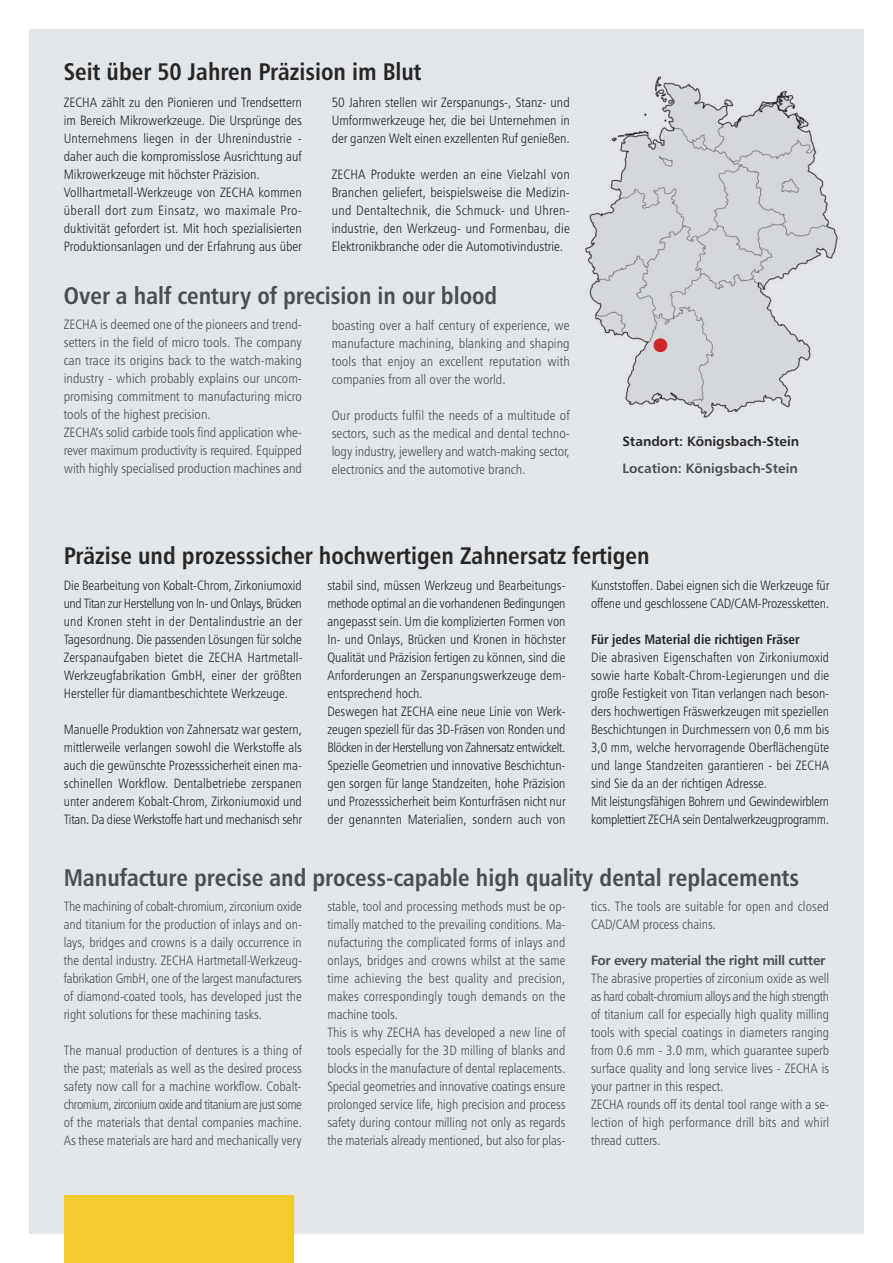
<style>
.page{position:relative;width:893px;height:1263px;background:#fff}
.page>*{position:absolute;margin:0;border:0;box-sizing:border-box;transform-origin:0 0}
.t1{font:47.85px "Humanist 777 BT Bold B";color:#cc262b}
.t2{font:24px "Humanist 777 BT Bold Condensed B";color:#4a4e51}
.t3{font:24px "Humanist 777 BT Bold Condensed B";color:#272627}
.t4{font:13.5px/18px "Humanist 777 BT Light Condensed B";color:#272627;text-align:justify}
.t5{font:13.5px/18px "Humanist 777 BT Light Condensed B";color:#4a4e51;text-align:justify}
.t6{font:13.5px "Humanist 777 BT Bold Condensed B";color:#272627}
.t7{font:13.5px "Humanist 777 BT Bold B";letter-spacing:-.025em;color:#4a4e51}
.t8{font:13.5px "Humanist 777 BT Bold B";color:#272627}
.t9{font:13.5px "Humanist 777 BT Bold B";color:#4a4e51}
</style>
<div class="page">
<div style="left:30px;top:30px;width:833px;height:1203px;background:#e2e6e9"></div>
<div style="left:64px;top:1195px;width:229px;height:68px;background:#f3ca32"></div>
<h2 class="t3" style="left:64px;top:63px;width:359px">Seit über 50 Jahren Präzision im Blut</h2>
<p class="t4" style="left:64px;top:94px;width:240px;text-align:left">ZECHA zählt zu den Pionieren und Trendsettern im Bereich Mikrowerkzeuge. Die Ursprünge des Unternehmens liegen in der Uhrenindustrie - daher auch die kompromisslose Ausrichtung auf Mikrowerkzeuge mit höchster Präzision.<br>Vollhartmetall-Werkzeuge von ZECHA kommen überall dort zum Einsatz, wo maximale Pro&shy;duktivität gefordert ist. Mit hoch spezialisierten Produktionsanlagen und der Erfahrung aus über</p>
<p class="t4" style="left:332px;top:94px;width:240px">50 Jahren stellen wir Zerspanungs-, Stanz- und Umformwerkzeuge her, die bei Unternehmen in der ganzen Welt einen exzellenten Ruf genießen.</p>
<p class="t4" style="left:332px;top:166px;width:240px">ZECHA Produkte werden an eine Vielzahl von Branchen geliefert, beispielsweise die Medizin&shy;und Dentaltechnik, die Schmuck- und Uhren&shy;industrie, den Werkzeug- und Formenbau, die Elektronikbranche oder die Automotivindustrie.</p>
<h2 class="t2" style="left:64px;top:286px;width:435px">Over a half century of precision in our blood</h2>
<p class="t5" style="left:64px;top:317px;width:240px;text-align:left">ZECHA is deemed one of the pioneers and trend&shy;setters in the field of micro tools. The company can trace its origins back to the watch-making industry - which probably explains our uncom&shy;promising commitment to manufacturing micro tools of the highest precision.<br>ZECHA’s solid carbide tools find application whe&shy;rever maximum productivity is required. Equipped with highly specialised production machines and</p>
<p class="t5" style="left:332px;top:318px;width:240px">boasting over a half century of experience, we manufacture machining, blanking and shaping tools that enjoy an excellent reputation with companies from all over the world.</p>
<p class="t5" style="left:332px;top:408px;width:240px">Our products fulfil the needs of a multitude of sectors, such as the medical and dental techno&shy;logy industry, jewellery and watch-making sector, electronics and the automotive branch.</p>
<h1 class="t1" style="left:646px;top:327px;width:30px">•</h1>
<p class="t8" style="left:622px;top:436px;width:178px">Standort: Königsbach-Stein</p>
<p class="t9" style="left:622px;top:463px;width:177px">Location: Königsbach-Stein</p>
<h2 class="t3" style="left:64px;top:546px;width:587px">Präzise und prozesssicher hochwertigen Zahnersatz fertigen</h2>
<p class="t4" style="left:64px;top:577px;width:240px">Die Bearbeitung von Kobalt-Chrom, Zirkoniumoxid und Titan zur Herstellung von In- und Onlays, Brücken und Kronen steht in der Dentalindustrie an der Tagesordnung. Die passenden Lösungen für solche Zerspanaufgaben bietet die ZECHA Hartmetall-Werkzeugfabrikation GmbH, einer der größten Hersteller für diamantbeschichtete Werkzeuge.</p>
<p class="t4" style="left:64px;top:721px;width:240px">Manuelle Produktion von Zahnersatz war gestern, mittlerweile verlangen sowohl die Werkstoffe als auch die gewünschte Prozesssicherheit einen ma&shy;schinellen Workflow. Dentalbetriebe zerspanen unter anderem Kobalt-Chrom, Zirkoniumoxid und Titan. Da diese Werkstoffe hart und mechanisch sehr</p>
<p class="t4" style="left:327px;top:577px;width:240px;text-align:left">stabil sind, müssen Werkzeug und Bearbeitungs&shy;methode optimal an die vorhandenen Bedingungen angepasst sein. Um die komplizierten Formen von In- und Onlays, Brücken und Kronen in höchster Qualität und Präzision fertigen zu können, sind die Anforderungen an Zerspanungswerkzeuge dem&shy;entsprechend hoch.<br>Deswegen hat ZECHA eine neue Linie von Werk&shy;zeugen speziell für das 3D-Fräsen von Ronden und Blöcken in der Herstellung von Zahnersatz entwickelt.<br>Spezielle Geometrien und innovative Beschichtun&shy;gen sorgen für lange Standzeiten, hohe Präzision und Prozesssicherheit beim Konturfräsen nicht nur der genannten Materialien, sondern auch von</p>
<p class="t4" style="left:591px;top:577px;width:240px">Kunststoffen. Dabei eignen sich die Werkzeuge für offene und geschlossene CAD/CAM-Prozessketten.</p>
<p class="t6" style="left:591px;top:634px;width:210px">Für jedes Material die richtigen Fräser</p>
<p class="t4" style="left:591px;top:649px;width:240px;text-align:left">Die abrasiven Eigenschaften von Zirkoniumoxid sowie harte Kobalt-Chrom-Legierungen und die große Festigkeit von Titan verlangen nach beson&shy;ders hochwertigen Fräswerkzeugen mit speziellen Beschichtungen in Durchmessern von 0,6 mm bis 3,0 mm, welche hervorragende Oberflächengüte und lange Standzeiten garantieren - bei ZECHA sind Sie da an der richtigen Adresse.<br>Mit leistungsfähigen Bohrern und Gewindewirblern komplettiert ZECHA sein Dentalwerkzeugprogramm.</p>
<h2 class="t2" style="left:64px;top:868px;width:737px">Manufacture precise and process-capable high quality dental replacements</h2>
<p class="t5" style="left:64px;top:898px;width:240px">The machining of cobalt-chromium, zirconium oxide and titanium for the production of inlays and on&shy;lays, bridges and crowns is a daily occurrence in the dental industry. ZECHA Hartmetall-Werkzeug&shy;fabrikation GmbH, one of the largest manufacturers of diamond-coated tools, has developed just the right solutions for these machining tasks.</p>
<p class="t5" style="left:64px;top:1042px;width:240px">The manual production of dentures is a thing of the past; materials as well as the desired process safety now call for a machine workflow. Cobalt&shy;chromium, zirconium oxide and titanium are just some of the materials that dental companies machine.<br>As these materials are hard and mechanically very</p>
<p class="t5" style="left:327px;top:898px;width:240px;text-align:left">stable, tool and processing methods must be op&shy;timally matched to the prevailing conditions. Ma&shy;nufacturing the complicated forms of inlays and onlays, bridges and crowns whilst at the same time achieving the best quality and precision, makes correspondingly tough demands on the machine tools.<br>This is why ZECHA has developed a new line of tools especially for the 3D milling of blanks and blocks in the manufacture of dental replacements.<br>Special geometries and innovative coatings ensure prolonged service life, high precision and process safety during contour milling not only as regards the materials already mentioned, but also for plas-</p>
<p class="t5" style="left:591px;top:898px;width:240px">tics. The tools are suitable for open and closed<br>CAD/CAM process chains.</p>
<p class="t7" style="left:591px;top:955px;width:236px">For every material the right mill cutter</p>
<p class="t5" style="left:591px;top:970px;width:240px;text-align:left">The abrasive properties of zirconium oxide as well as hard cobalt-chromium alloys and the high strength of titanium call for especially high quality milling tools with special coatings in diameters ranging from 0.6 mm - 3.0 mm, which guarantee superb surface quality and long service lives - ZECHA is your partner in this respect.<br>ZECHA rounds off its dental tool range with a se&shy;lection of high performance drill bits and whirl thread cutters.</p>
</div>
